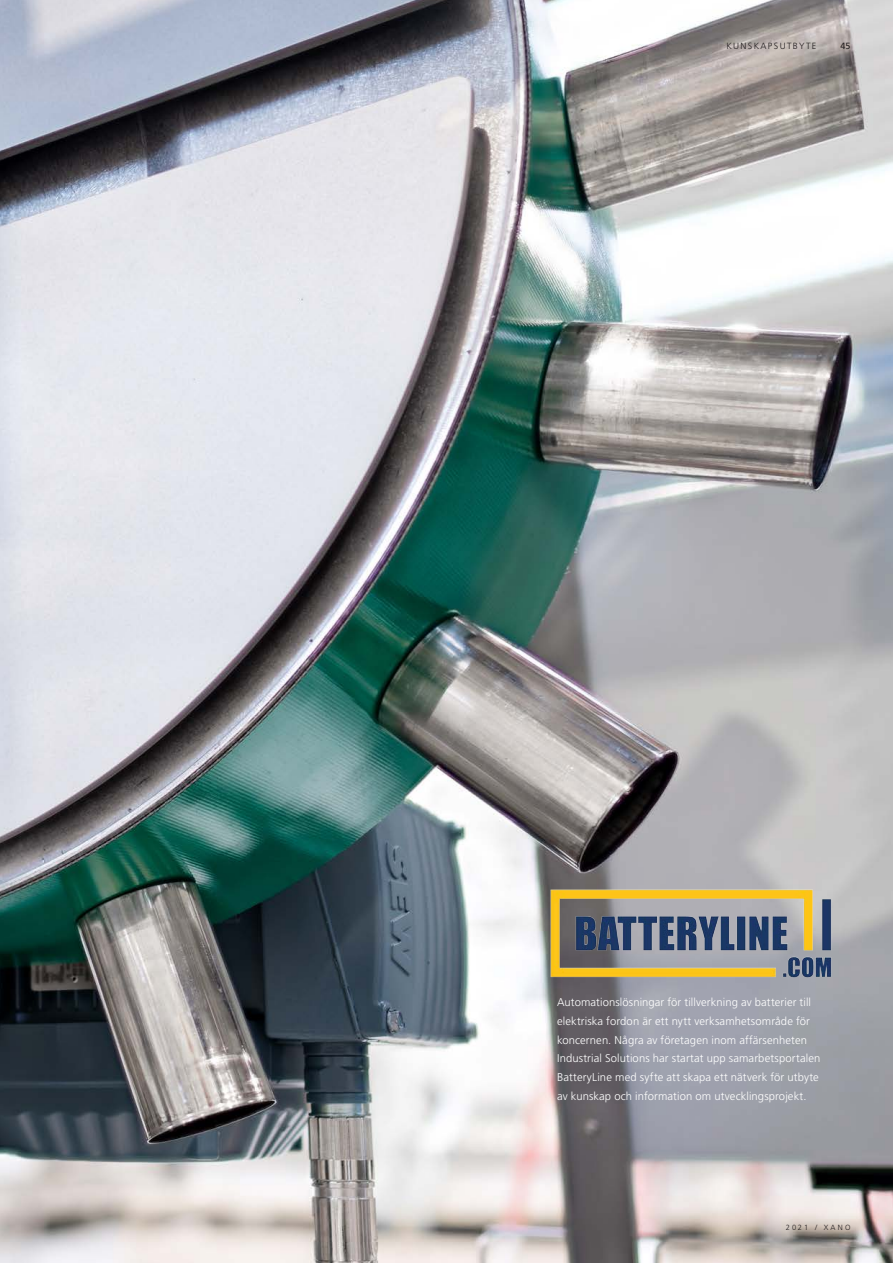
<style>
.page{position:relative;width:893px;height:1263px;background:#fff}
.page>*{position:absolute;margin:0;border:0;box-sizing:border-box;transform-origin:0 0}
.Brödtext{font:300 11.25px/18.8px "Frutiger";letter-spacing:.01em;color:#fff}
.t1{font:300 9px "Frutiger";letter-spacing:.15em;color:#231f20}
.t2{font:9px "Frutiger";color:#231f20}
.t3{font:300 7.5px "Frutiger";letter-spacing:.3em;color:#231f20}
</style>
<div class="page">
<img style="left:0;top:0;width:893px;height:1263px">
<img style="left:542px;top:880px;width:298px;height:106px">
<p class="t1" style="left:726px;top:41px;width:92px">KUNSKAPSUTBYTE</p>
<p class="t2" style="left:840px;top:41px;width:12px">45</p>
<p class="Brödtext" style="left:557px;top:993px;width:265px">Automationslösningar för tillverkning av batterier till elektriska fordon är ett nytt verksamhetsområde för koncernen. Några av företagen inom affärsenheten Industrial Solutions har startat upp samarbetsportalen BatteryLine med syfte att skapa ett nätverk för utbyte av kunskap och information om utvecklingsprojekt.</p>
<p class="t3" style="left:786px;top:1223px;width:66px">2021 / XANO</p>
</div>
